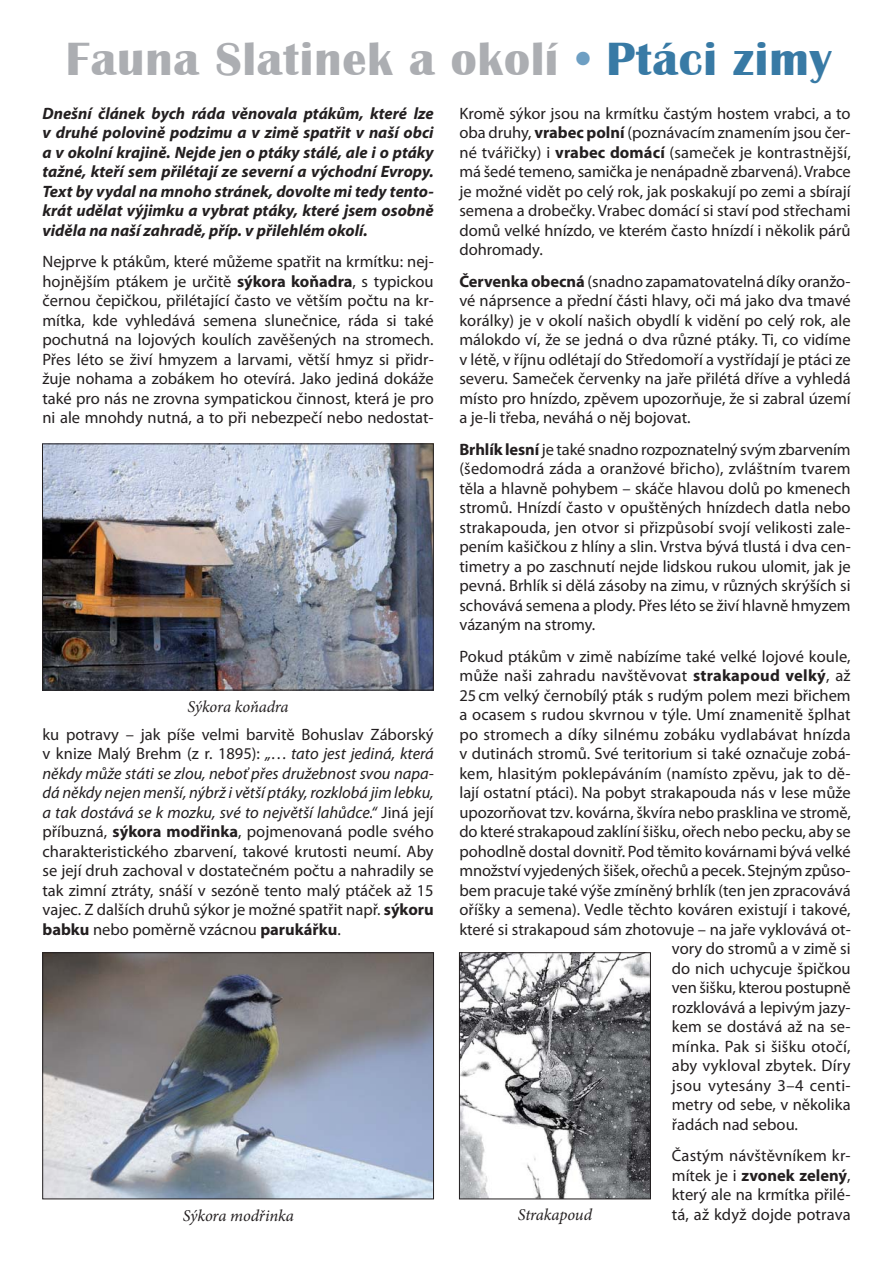
<style>
.page{position:relative;width:893px;height:1263px;background:#fff}
.page>*{position:absolute;margin:0;border:0;box-sizing:border-box;transform-origin:0 0}
.t1{font:700 48px "Britannic";letter-spacing:.02em;color:#acaeb2}
.t2{font:16.5px/19.5px "Myriad Pro";color:#231f20;text-align:justify}
.t3{font:italic 700 16.5px/19.5px "Myriad Pro";color:#231f20;text-align:justify}
.t4{font:italic 16.5px "Minion Pro";letter-spacing:-.01em;color:#231f20}
.t5{font:16.5px "Myriad Pro";letter-spacing:.02em;color:#231f20}
.s1{color:#6e9fc3}
.s2{color:#387aa5}
.s3{font-weight:700}
.s4{font-style:italic}
</style>
<div class="page">
<img style="left:44px;top:446px;width:387px;height:242px">
<div style="left:42px;top:444px;width:391px;height:246px;border:1px solid #231f20"></div>
<img style="left:461px;top:955px;width:188px;height:242px">
<div style="left:459px;top:953px;width:192px;height:246px;border:1px solid #231f20"></div>
<img style="left:44px;top:955px;width:388px;height:242px">
<div style="left:42px;top:953px;width:392px;height:246px;border:1px solid #231f20"></div>
<h1 class="t1" style="left:66px;top:35px;width:767px">Fauna Slatinek a okolí <span class="s1">•</span> <span class="s2">Ptáci zimy</span></h1>
<p class="t3" style="left:42px;top:105px;width:393px">Dnešní článek bych ráda věnovala ptákům, které lze v druhé polovině podzimu a v zimě spatřit v naší obci a v okolní krajině. Nejde jen o ptáky stálé, ale i o ptáky tažné, kteří sem přilétají ze severní a východní Evropy.<br>Text by vydal na mnoho stránek, dovolte mi tedy tento&shy;krát udělat výjimku a vybrat ptáky, které jsem osobně viděla na naší zahradě, příp. v přilehlém okolí.</p>
<p class="t2" style="left:42px;top:254px;width:393px">Nejprve k ptákům, které můžeme spatřit na krmítku: nej&shy;hojnějším ptákem je určitě <span class="s3">sýkora koňadra</span>, s typickou černou čepičkou, přilétající často ve větším počtu na kr&shy;mítka, kde vyhledává semena slunečnice, ráda si také pochutná na lojových koulích zavěšených na stromech.<br>Přes léto se živí hmyzem a larvami, větší hmyz si přidr&shy;žuje nohama a zobákem ho otevírá. Jako jediná dokáže také pro nás ne zrovna sympatickou činnost, která je pro ni ale mnohdy nutná, a to při nebezpečí nebo nedostat-</p>
<p class="t2" style="left:459px;top:105px;width:393px">Kromě sýkor jsou na krmítku častým hostem vrabci, a to oba druhy, <span class="s3">vrabec polní</span> (poznávacím znamením jsou čer&shy;né tvářičky) i <span class="s3">vrabec domácí</span> (sameček je kontrastnější, má šedé temeno, samička je nenápadně zbarvená). Vrabce je možné vidět po celý rok, jak poskakují po zemi a sbírají semena a drobečky. Vrabec domácí si staví pod střechami domů velké hnízdo, ve kterém často hnízdí i několik párů dohromady.</p>
<p class="t2" style="left:459px;top:273px;width:393px"><span class="s3">Červenka obecná</span> (snadno zapamatovatelná díky oranžo&shy;vé náprsence a přední části hlavy, oči má jako dva tmavé korálky) je v okolí našich obydlí k vidění po celý rok, ale málokdo ví, že se jedná o dva různé ptáky. Ti, co vidíme v létě, v říjnu odlétají do Středomoří a vystřídají je ptáci ze severu. Sameček červenky na jaře přilétá dříve a vyhledá místo pro hnízdo, zpěvem upozorňuje, že si zabral území a je-li třeba, neváhá o něj bojovat.</p>
<p class="t2" style="left:459px;top:441px;width:393px"><span class="s3">Brhlík lesní</span> je také snadno rozpoznatelný svým zbarvením (šedomodrá záda a oranžové břicho), zvláštním tvarem těla a hlavně pohybem – skáče hlavou dolů po kmenech stromů. Hnízdí často v opuštěných hnízdech datla nebo strakapouda, jen otvor si přizpůsobí svojí velikosti zale&shy;pením kašičkou z hlíny a slin. Vrstva bývá tlustá i dva cen&shy;timetry a po zaschnutí nejde lidskou rukou ulomit, jak je pevná. Brhlík si dělá zásoby na zimu, v různých skrýších si schovává semena a plody. Přes léto se živí hlavně hmyzem vázaným na stromy.</p>
<p class="t2" style="left:459px;top:648px;width:393px">Pokud ptákům v zimě nabízíme také velké lojové koule,</p>
<p class="t2" style="left:459px;top:668px;width:393px">může naši zahradu navštěvovat <span class="s3">strakapoud velký</span>, až</p>
<p class="t2" style="left:459px;top:687px;width:393px">25 cm velký černobílý pták s rudým polem mezi břichem</p>
<p class="t2" style="left:459px;top:707px;width:393px">a ocasem s rudou skvrnou v týle. Umí znamenitě šplhat</p>
<p class="t2" style="left:459px;top:726px;width:393px">po stromech a díky silnému zobáku vydlabávat hnízda</p>
<p class="t2" style="left:459px;top:746px;width:393px">v dutinách stromů. Své teritorium si také označuje zobá-</p>
<p class="t2" style="left:459px;top:765px;width:393px">kem, hlasitým poklepáváním (namísto zpěvu, jak to dě-</p>
<p class="t2" style="left:459px;top:785px;width:393px">lají ostatní ptáci). Na pobyt strakapouda nás v lese může</p>
<p class="t2" style="left:459px;top:804px;width:393px">upozorňovat tzv. kovárna, škvíra nebo prasklina ve stromě,</p>
<p class="t2" style="left:459px;top:824px;width:393px">do které strakapoud zaklíní šišku, ořech nebo pecku, aby se</p>
<p class="t2" style="left:459px;top:843px;width:393px">pohodlně dostal dovnitř. Pod těmito kovárnami bývá velké</p>
<p class="t2" style="left:459px;top:863px;width:393px">množství vyjedených šišek, ořechů a pecek. Stejným způso-</p>
<p class="t2" style="left:459px;top:882px;width:393px">bem pracuje také výše zmíněný brhlík (ten jen zpracovává</p>
<p class="t2" style="left:459px;top:902px;width:393px">oříšky a semena). Vedle těchto kováren existují i takové,</p>
<p class="t2" style="left:459px;top:921px;width:393px">které si strakapoud sám zhotovuje – na jaře vyklovává ot-</p>
<p class="t2" style="left:672px;top:941px;width:180px">vory do stromů a v zimě si</p>
<p class="t2" style="left:672px;top:960px;width:180px">do nich uchycuje špičkou</p>
<p class="t2" style="left:672px;top:980px;width:180px">ven šišku, kterou postupně</p>
<p class="t2" style="left:672px;top:999px;width:180px">rozklovává a lepivým jazy-</p>
<p class="t2" style="left:672px;top:1019px;width:180px">kem se dostává až na se-</p>
<p class="t2" style="left:672px;top:1038px;width:180px">mínka. Pak si šišku otočí,</p>
<p class="t2" style="left:672px;top:1058px;width:180px">aby vykloval zbytek. Díry</p>
<p class="t5" style="left:672px;top:1079px;width:180px">jsou vytesány 3–4 centi-</p>
<p class="t2" style="left:672px;top:1097px;width:180px">metry od sebe, v několika</p>
<p class="t2" style="left:672px;top:1116px;width:128px">řadách nad sebou.</p>
<p class="t2" style="left:672px;top:1148px;width:180px">Častým návštěvníkem kr&shy;mítek je i <span class="s3">zvonek zelený</span>, který ale na krmítka přilé&shy;tá, až když dojde potrava</p>
<p class="t4" style="left:187px;top:700px;width:103px">Sýkora koňadra</p>
<p class="t2" style="left:42px;top:726px;width:393px">ku potravy – jak píše velmi barvitě Bohuslav Záborský v knize Malý Brehm (z r. 1895): <span class="s4">„… tato jest jediná, která někdy může státi se zlou, neboť přes družebnost svou napa&shy;dá někdy nejen menší, nýbrž i větší ptáky, rozklobá jim lebku, a tak dostává se k mozku, své to největší lahůdce.“</span> Jiná její příbuzná, <span class="s3">sýkora modřinka</span>, pojmenovaná podle svého charakteristického zbarvení, takové krutosti neumí. Aby se její druh zachoval v dostatečném počtu a nahradily se tak zimní ztráty, snáší v sezóně tento malý ptáček až 15 vajec. Z dalších druhů sýkor je možné spatřit např. <span class="s3">sýkoru babku</span> nebo poměrně vzácnou <span class="s3">parukářku</span>.</p>
<p class="t4" style="left:183px;top:1209px;width:112px">Sýkora modřinka</p>
<p class="t4" style="left:518px;top:1208px;width:76px">Strakapoud</p>
</div>
